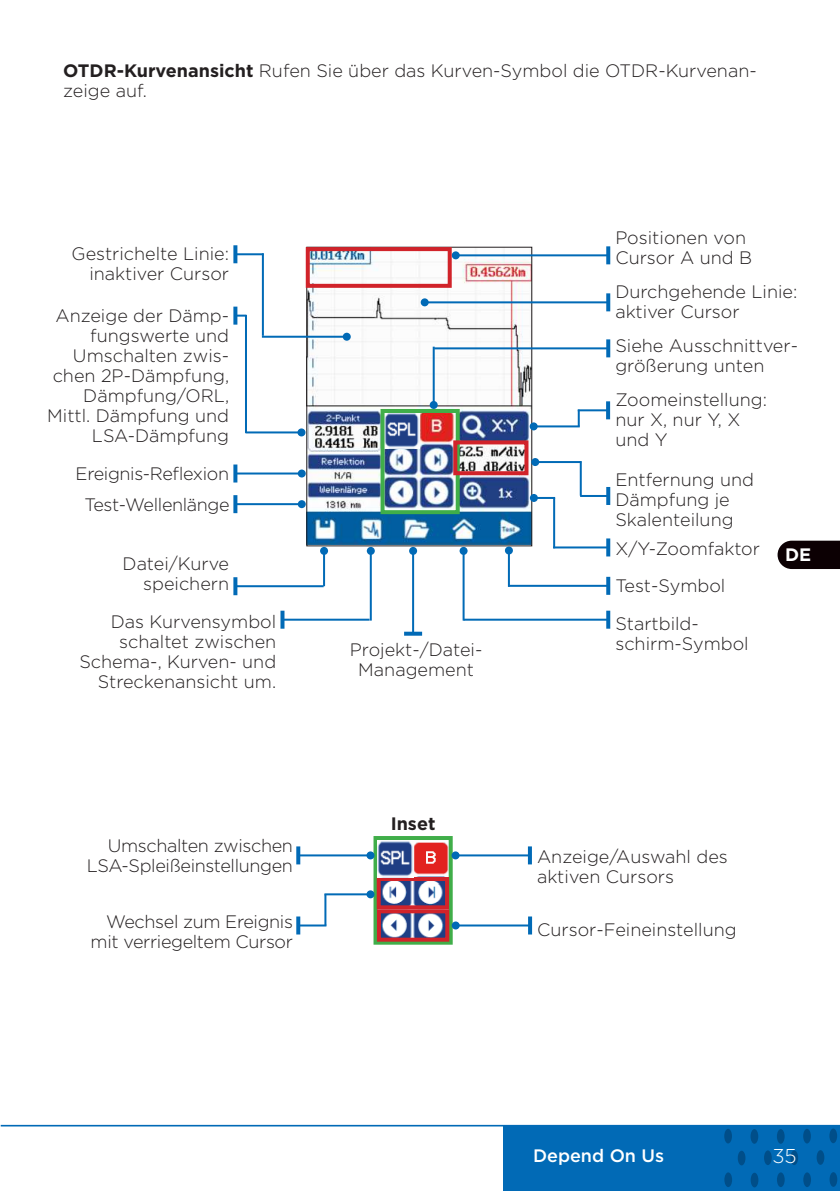
<style>
.page{position:relative;width:840px;height:1191px;background:#fff}
.page>*{position:absolute;margin:0;border:0;box-sizing:border-box;transform-origin:0 0}
.t1{font:300 20px "Gotham";color:#fff}
.t2{font:300 18px/20px "Gotham";color:#231f20}
.t3{font:300 18px/20px "Gotham";letter-spacing:-.02em;color:#231f20;text-align:right}
.t4{font:500 18px "Gotham";color:#fff}
.t5{font:700 18px "Gotham";color:#231f20}
.t6{font:700 18px "Gotham";color:#fff}
.s1{font-weight:700}
</style>
<div class="page">
<div style="left:503px;top:1125px;width:336px;height:66px;background:#016ab6"></div>
<div style="left:724px;top:1172px;width:7px;height:15px;background:#004e89;border-radius:50%"></div>
<svg style="left:723px;top:1128px;width:8px;height:15px"></svg>
<div style="left:737px;top:1150px;width:8px;height:15px;background:#004e89;border-radius:50%"></div>
<div style="left:750px;top:1172px;width:8px;height:15px;background:#004e89;border-radius:50%"></div>
<div style="left:763px;top:1150px;width:8px;height:15px;background:#004e89;border-radius:50%"></div>
<div style="left:776px;top:1172px;width:8px;height:15px;background:#004e89;border-radius:50%"></div>
<div style="left:790px;top:1150px;width:7px;height:15px;background:#004e89;border-radius:50%"></div>
<svg style="left:802px;top:1172px;width:8px;height:15px"></svg>
<div style="left:750px;top:1129px;width:7px;height:14px;background:#004e89;border-radius:50%"></div>
<div style="left:776px;top:1129px;width:8px;height:14px;background:#004e89;border-radius:50%"></div>
<div style="left:802px;top:1128px;width:8px;height:15px;background:#004e89;border-radius:50%"></div>
<div style="left:816px;top:1150px;width:7px;height:14px;background:#004e89;border-radius:50%"></div>
<div style="left:829px;top:1172px;width:7px;height:14px;background:#004e89;border-radius:50%"></div>
<div style="left:829px;top:1128px;width:7px;height:15px;background:#004e89;border-radius:50%"></div>
<hr style="left:1px;top:1124px;width:838px;height:2px;background:#016ab6">
<img style="left:381px;top:842px;width:66px;height:94px">
<div style="left:373px;top:836px;width:79px;height:108px;border:4px solid #40ae49"></div>
<img style="left:308px;top:249px;width:222px;height:295px">
<div style="left:306px;top:247px;width:226px;height:299px;border:1px solid #231f20"></div>
<hr style="left:455px;top:254px;width:153px;height:2px;background:#016ab6">
<svg style="left:606px;top:246px;width:4px;height:18px"></svg>
<div style="left:451px;top:251px;width:8px;height:8px;background:#016ab6;border-radius:50%"></div>
<div style="left:305px;top:247px;width:146px;height:41px;border:4px solid #d1232a"></div>
<hr style="left:455px;top:854px;width:74px;height:2px;background:#016ab6">
<svg style="left:527px;top:846px;width:4px;height:18px"></svg>
<div style="left:451px;top:851px;width:8px;height:8px;background:#016ab6;border-radius:50%"></div>
<hr style="left:235px;top:472px;width:66px;height:2px;background:#016ab6">
<svg style="left:233px;top:464px;width:4px;height:18px"></svg>
<div style="left:297px;top:469px;width:8px;height:8px;background:#016ab6;border-radius:50%"></div>
<hr style="left:282px;top:618px;width:87px;height:2px;background:#016ab6">
<svg style="left:280px;top:610px;width:4px;height:18px"></svg>
<hr style="left:369px;top:551px;width:2px;height:69px;background:#016ab6">
<div style="left:366px;top:547px;width:8px;height:8px;background:#016ab6;border-radius:50%"></div>
<hr style="left:509px;top:585px;width:99px;height:2px;background:#016ab6">
<svg style="left:606px;top:577px;width:4px;height:18px"></svg>
<hr style="left:507px;top:550px;width:2px;height:37px;background:#016ab6">
<svg style="left:504px;top:546px;width:8px;height:8px"></svg>
<hr style="left:235px;top:585px;width:88px;height:2px;background:#016ab6">
<svg style="left:233px;top:577px;width:4px;height:18px"></svg>
<hr style="left:323px;top:551px;width:2px;height:35px;background:#016ab6">
<div style="left:320px;top:547px;width:8px;height:8px;background:#016ab6;border-radius:50%"></div>
<hr style="left:463px;top:618px;width:145px;height:2px;background:#016ab6">
<svg style="left:606px;top:610px;width:4px;height:18px"></svg>
<hr style="left:462px;top:551px;width:2px;height:69px;background:#016ab6">
<div style="left:459px;top:547px;width:8px;height:8px;background:#016ab6;border-radius:50%"></div>
<hr style="left:412px;top:551px;width:2px;height:82px;background:#016ab6">
<svg style="left:404px;top:631px;width:18px;height:4px"></svg>
<div style="left:409px;top:547px;width:8px;height:8px;background:#016ab6;border-radius:50%"></div>
<hr style="left:424px;top:301px;width:184px;height:2px;background:#016ab6">
<svg style="left:606px;top:293px;width:4px;height:18px"></svg>
<div style="left:420px;top:298px;width:8px;height:8px;background:#016ab6;border-radius:50%"></div>
<hr style="left:235px;top:253px;width:28px;height:2px;background:#016ab6">
<svg style="left:233px;top:245px;width:4px;height:18px"></svg>
<hr style="left:262px;top:336px;width:84px;height:2px;background:#016ab6">
<div style="left:342px;top:333px;width:8px;height:8px;background:#016ab6;border-radius:50%"></div>
<hr style="left:262px;top:253px;width:2px;height:83px;background:#016ab6">
<svg style="left:237px;top:315px;width:8px;height:2px"></svg>
<svg style="left:233px;top:307px;width:4px;height:18px"></svg>
<hr style="left:245px;top:431px;width:56px;height:2px;background:#016ab6">
<div style="left:297px;top:428px;width:8px;height:8px;background:#016ab6;border-radius:50%"></div>
<hr style="left:245px;top:315px;width:2px;height:118px;background:#016ab6">
<hr style="left:235px;top:503px;width:66px;height:2px;background:#016ab6">
<svg style="left:233px;top:495px;width:4px;height:18px"></svg>
<div style="left:297px;top:500px;width:8px;height:8px;background:#016ab6;border-radius:50%"></div>
<hr style="left:434px;top:347px;width:174px;height:2px;background:#016ab6">
<svg style="left:606px;top:339px;width:4px;height:18px"></svg>
<hr style="left:432px;top:347px;width:2px;height:58px;background:#016ab6">
<div style="left:429px;top:401px;width:8px;height:8px;background:#016ab6;border-radius:50%"></div>
<div style="left:376px;top:877px;width:73px;height:32px;border:4px solid #d1232a"></div>
<hr style="left:577px;top:409px;width:30px;height:2px;background:#016ab6">
<svg style="left:605px;top:401px;width:4px;height:18px"></svg>
<hr style="left:533px;top:425px;width:46px;height:2px;background:#016ab6">
<div style="left:529px;top:422px;width:8px;height:8px;background:#016ab6;border-radius:50%"></div>
<svg style="left:577px;top:410px;width:2px;height:16px"></svg>
<hr style="left:579px;top:495px;width:29px;height:2px;background:#016ab6">
<svg style="left:606px;top:487px;width:4px;height:18px"></svg>
<hr style="left:535px;top:461px;width:46px;height:2px;background:#016ab6">
<div style="left:531px;top:458px;width:8px;height:8px;background:#016ab6;border-radius:50%"></div>
<hr style="left:579px;top:461px;width:2px;height:34px;background:#016ab6">
<hr style="left:553px;top:546px;width:55px;height:2px;background:#016ab6">
<svg style="left:606px;top:538px;width:4px;height:18px"></svg>
<hr style="left:533px;top:497px;width:22px;height:2px;background:#016ab6">
<div style="left:529px;top:494px;width:8px;height:8px;background:#016ab6;border-radius:50%"></div>
<hr style="left:553px;top:498px;width:2px;height:50px;background:#016ab6">
<hr style="left:298px;top:854px;width:72px;height:2px;background:#016ab6">
<svg style="left:296px;top:846px;width:4px;height:18px"></svg>
<div style="left:366px;top:851px;width:8px;height:8px;background:#016ab6;border-radius:50%"></div>
<div style="left:377px;top:909px;width:72px;height:32px;border:4px solid #d1232a"></div>
<hr style="left:455px;top:924px;width:74px;height:2px;background:#016ab6">
<svg style="left:527px;top:916px;width:4px;height:18px"></svg>
<div style="left:451px;top:921px;width:8px;height:8px;background:#016ab6;border-radius:50%"></div>
<hr style="left:298px;top:924px;width:28px;height:2px;background:#016ab6">
<svg style="left:296px;top:916px;width:4px;height:18px"></svg>
<hr style="left:324px;top:893px;width:46px;height:2px;background:#016ab6">
<div style="left:366px;top:890px;width:8px;height:8px;background:#016ab6;border-radius:50%"></div>
<hr style="left:324px;top:894px;width:2px;height:31px;background:#016ab6">
<img style="left:377px;top:840px;width:36px;height:37px">
<img style="left:385px;top:414px;width:34px;height:34px">
<div style="left:380px;top:409px;width:79px;height:105px;border:4px solid #40ae49"></div>
<div style="left:453px;top:440px;width:75px;height:35px;border:4px solid #d1232a"></div>
<svg style="left:777px;top:540px;width:62px;height:29px;background:#1f1417"></svg>
<p class="t2" style="left:63px;top:61px;width:694px"><span class="s1">OTDR-Kurvenansicht</span> Rufen Sie über das Kurven-Symbol die OTDR-Kurvenan&shy;zeige auf.</p>
<p class="t2" style="left:72px;top:244px;width:159px;text-align:right">Gestrichelte Linie: inaktiver Cursor</p>
<p class="t2" style="left:47px;top:306px;width:183px;text-align:right">Anzeige der Dämp&shy;fungswerte und<br>Umschalten zwis&shy;chen 2P-Dämpfung,<br>Dämpfung/ORL,<br>Mittl. Dämpfung und<br>LSA-Dämpfung</p>
<p class="t3" style="left:76px;top:464px;width:155px">Ereignis-Reflexion</p>
<p class="t3" style="left:85px;top:494px;width:146px">Test-Wellenlänge</p>
<p class="t2" style="left:122px;top:554px;width:108px;text-align:right">Datei/Kurve speichern</p>
<p class="t2" style="left:79px;top:612px;width:198px;text-align:right">Das Kurvensymbol schaltet zwischen<br>Schema-, Kurven- und<br>Streckenansicht um.</p>
<p class="t2" style="left:350px;top:639px;width:134px;text-align:center">Projekt-/Datei-<br>Management</p>
<p class="t5" style="left:390px;top:814px;width:46px">Inset</p>
<p class="t2" style="left:615px;top:227px;width:138px">Positionen von<br>Cursor A und B</p>
<p class="t2" style="left:615px;top:282px;width:183px">Durchgehende Linie: aktiver Cursor</p>
<p class="t2" style="left:615px;top:336px;width:184px">Siehe Ausschnittver&shy;größerung unten</p>
<p class="t2" style="left:615px;top:389px;width:153px">Zoomeinstellung: nur X, nur Y, X und Y</p>
<p class="t2" style="left:615px;top:470px;width:140px">Entfernung und<br>Dämpfung je<br>Skalenteilung</p>
<p class="t2" style="left:615px;top:539px;width:146px">X/Y-Zoomfaktor</p>
<p class="t2" style="left:615px;top:576px;width:111px">Test-Symbol</p>
<p class="t2" style="left:615px;top:614px;width:135px">Startbild&shy;schirm-Symbol</p>
<p class="t6" style="left:784px;top:544px;width:28px">DE</p>
<p class="t3" style="left:87px;top:835px;width:208px">Umschalten zwischen<br>LSA-Spleißeinstellungen</p>
<p class="t2" style="left:536px;top:846px;width:192px">Anzeige/Auswahl des aktiven Cursors</p>
<p class="t3" style="left:91px;top:912px;width:204px">Wechsel zum Ereignis mit verriegeltem Cursor</p>
<p class="t2" style="left:537px;top:919px;width:201px">Cursor-Feineinstellung</p>
<p class="t4" style="left:532px;top:1146px;width:133px">Depend On Us</p>
<p class="t1" style="left:771px;top:1145px;width:26px">35</p>
</div>
